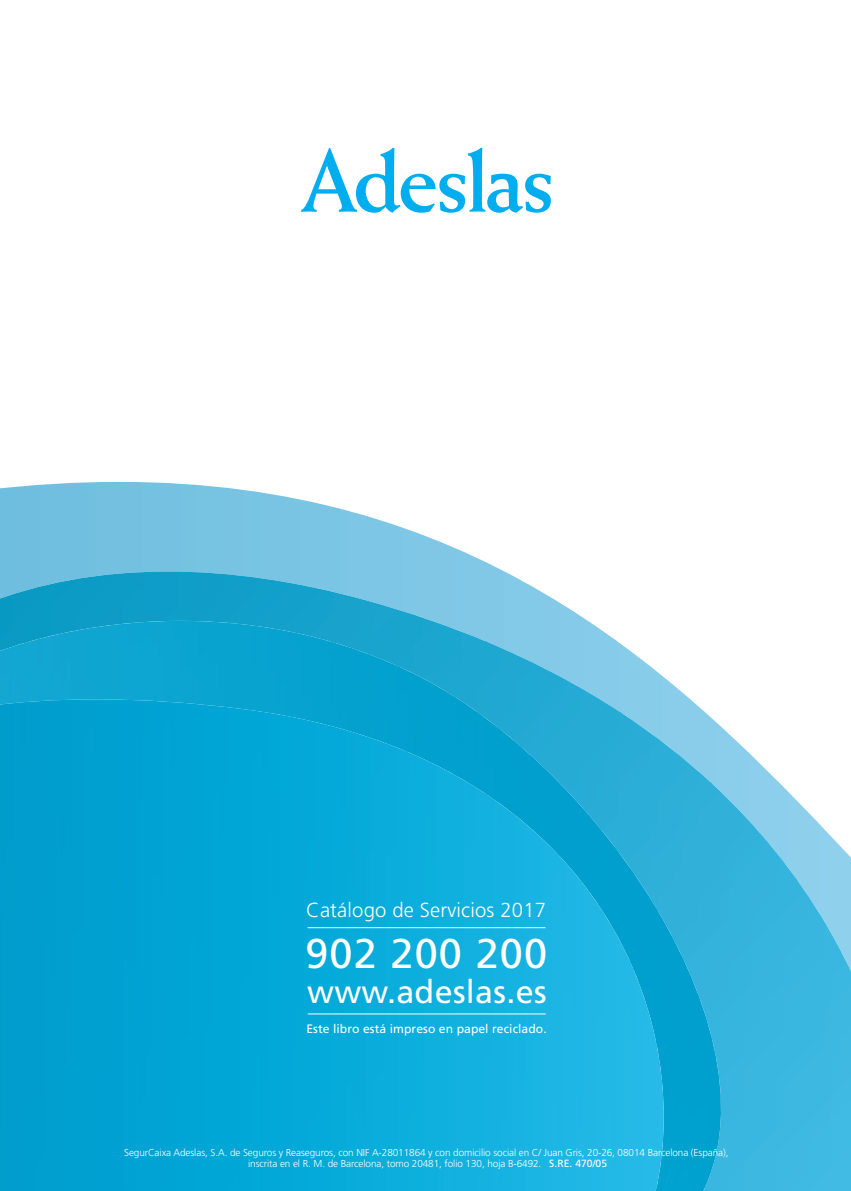
<style>
.page{position:relative;width:851px;height:1191px;background:#fff}
.page>*{position:absolute;margin:0;border:0;box-sizing:border-box;transform-origin:0 0}
.t1{font:41.6px "Frutiger LT Std";letter-spacing:.025em;color:#fff}
.t2{font:32.2px "Frutiger LT Std";letter-spacing:.01em;color:#fff}
.t3{font:300 20.2px "Frutiger LT Std";letter-spacing:.01em;color:#fff}
.t4{font:12.2px "Frutiger LT Std";letter-spacing:.005em;color:#fff}
.t5{font:300 10px/10.6px "Frutiger LT Std";letter-spacing:-.01em;color:#fff;text-align:center}
.s1{font-weight:400;font-size:10.4px}
</style>
<div class="page">
<svg style="left:0;top:482px;width:850px;height:441px"></svg>
<img style="left:0;top:571px;width:489px;height:70px">
<img style="left:455px;top:641px;width:167px;height:71px">
<img style="left:590px;top:712px;width:122px;height:70px">
<img style="left:590px;top:782px;width:236px;height:141px">
<div style="left:724px;top:923px;width:126px;height:71px;background:#37b5df"></div>
<div style="left:724px;top:994px;width:126px;height:197px;background:#3ab8e1"></div>
<img style="left:0;top:621px;width:455px;height:78px">
<img style="left:454px;top:696px;width:136px;height:157px">
<img style="left:588px;top:814px;width:69px;height:146px">
<img style="left:655px;top:907px;width:69px;height:284px">
<img style="left:0;top:699px;width:487px;height:492px">
<img style="left:485px;top:794px;width:73px;height:397px">
<img style="left:557px;top:853px;width:73px;height:338px">
<img style="left:629px;top:960px;width:43px;height:231px">
<svg style="left:301px;top:148px;width:249px;height:65px"></svg>
<hr style="left:308px;top:1013px;width:237px;height:1px;background:#fff">
<hr style="left:307px;top:927px;width:238px;height:1px;background:#fff">
<h3 class="t3" style="left:306px;top:898px;width:241px">Catálogo de Servicios 2017</h3>
<h1 class="t1" style="left:305px;top:929px;width:243px">902 200 200</h1>
<h2 class="t2" style="left:307px;top:972px;width:241px">www.adeslas.es</h2>
<p class="t4" style="left:306px;top:1021px;width:242px">Este libro está impreso en papel reciclado.</p>
<p class="t5" style="left:124px;top:1147px;width:605px">SegurCaixa Adeslas, S.A. de Seguros y Reaseguros, con NIF A-28011864 y con domicilio social en C/ Juan Gris, 20-26, 08014 Barcelona (España), inscrita en el R. M. de Barcelona, tomo 20481, folio 130, hoja B-6492. <span class="s1">S.RE. 470/05</span></p>
</div>
